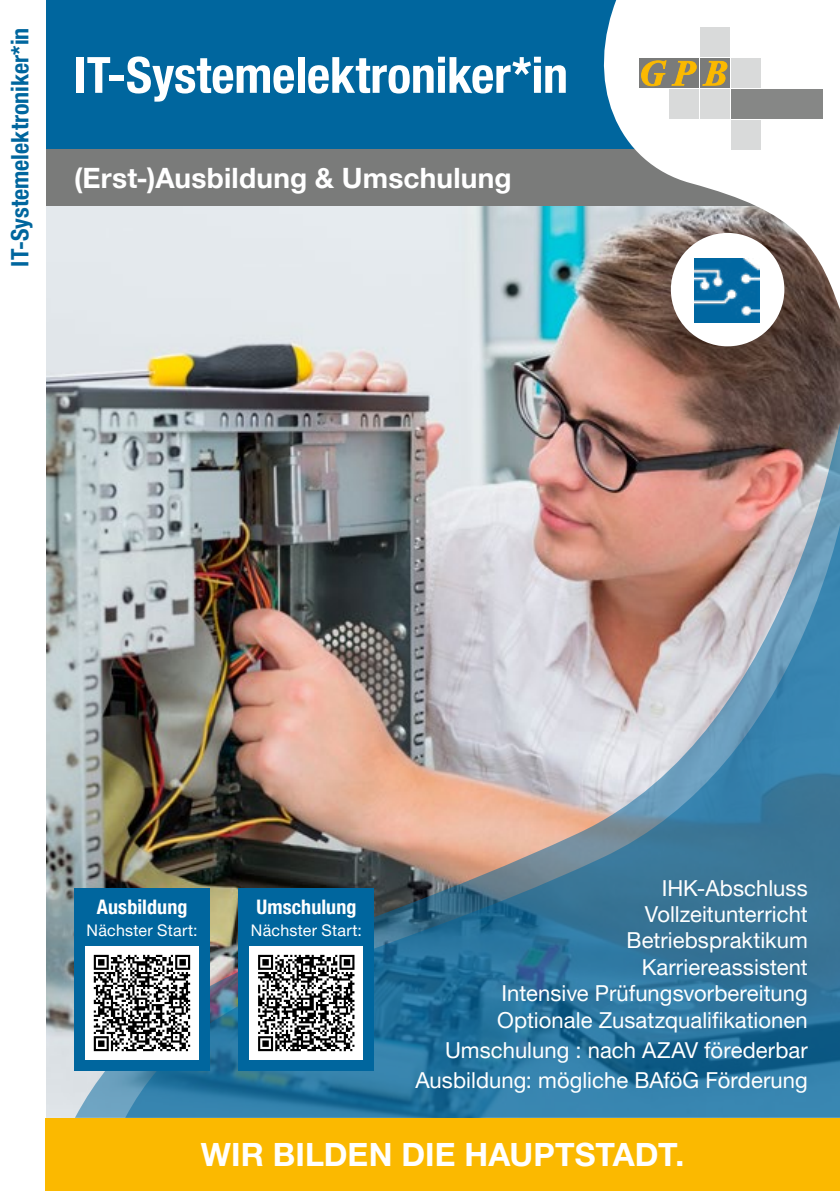
<style>
.page{position:relative;width:840px;height:1191px;background:#fff}
.page>*{position:absolute;margin:0;border:0;box-sizing:border-box;transform-origin:0 0}
.t1{font:700 condensed 50px "Helvetica Neue LT Pro";letter-spacing:-.005em;color:#fff}
.t2{font:700 32px "Helvetica Neue LT Pro";letter-spacing:.005em;color:#fff}
.t3{font:700 28px "Helvetica Neue LT Pro";letter-spacing:.01em;color:#fff}
.t4{font:700 condensed 24px "Helvetica Neue LT Pro";color:#00669e}
.t5{font:22px/26.4px "Helvetica Neue LT Pro";letter-spacing:.005em;color:#fff;text-align:right}
.t6{font:700 condensed 20px "Helvetica Neue LT Pro";letter-spacing:.005em;color:#fff}
.t7{font:16px "Helvetica Neue LT Pro";letter-spacing:.015em;color:#fff}
</style>
<div class="page">
<img style="left:46px;top:206px;width:793px;height:912px">
<div style="left:0;top:0;width:839px;height:150px;background:#00669e"></div>
<div style="left:34px;top:150px;width:805px;height:56px;background:#7a7b7a"></div>
<svg style="left:581px;top:0;width:258px;height:326px"></svg>
<img style="left:75px;top:391px;width:764px;height:726px">
<img style="left:125px;top:498px;width:714px;height:619px">
<div style="left:0;top:0;width:45px;height:1191px;background:#fff"></div>
<div style="left:238px;top:888px;width:136px;height:183px;background:#00669e"></div>
<div style="left:74px;top:888px;width:136px;height:183px;background:#00669e"></div>
<div style="left:45px;top:1118px;width:794px;height:73px;background:#fbb900"></div>
<div style="left:670px;top:233px;width:113px;height:113px;background:#fff;border-radius:50%"></div>
<div style="left:638px;top:28px;width:184px;height:121px;background:#fff"></div>
<div style="left:669px;top:89px;width:29px;height:30px;background:#d9dada"></div>
<div style="left:700px;top:89px;width:29px;height:30px;background:#d9dada"></div>
<div style="left:669px;top:58px;width:29px;height:30px;background:#7a7b7a"></div>
<div style="left:638px;top:58px;width:30px;height:30px;background:#7a7b7a"></div>
<div style="left:731px;top:58px;width:29px;height:30px;background:#d9dada"></div>
<div style="left:700px;top:58px;width:29px;height:30px;background:#7a7b7a"></div>
<div style="left:731px;top:89px;width:91px;height:30px;background:#868786"></div>
<div style="left:731px;top:120px;width:29px;height:29px;background:#d9dada"></div>
<div style="left:700px;top:28px;width:29px;height:29px;background:#d9dada"></div>
<svg style="left:641px;top:60px;width:55px;height:26px"></svg>
<svg style="left:702px;top:61px;width:25px;height:25px"></svg>
<div style="left:249px;top:946px;width:114px;height:113px;background:#fff"></div>
<svg style="left:258px;top:954px;width:96px;height:97px"></svg>
<div style="left:85px;top:946px;width:114px;height:113px;background:#fff"></div>
<svg style="left:94px;top:954px;width:96px;height:97px"></svg>
<img style="left:694px;top:258px;width:64px;height:64px">
<p class="t4" style="left:6px;top:267px;width:241px;rotate:-90deg">IT-Systemelektroniker*in</p>
<h1 class="t1" style="left:74px;top:45px;width:495px">IT-Systemelektroniker*in</h1>
<p class="t3" style="left:74px;top:160px;width:439px">(Erst-)Ausbildung &amp; Umschulung</p>
<p class="t6" style="left:97px;top:895px;width:92px">Ausbildung</p>
<p class="t7" style="left:87px;top:920px;width:112px">Nächster Start:</p>
<p class="t6" style="left:256px;top:895px;width:101px">Umschulung</p>
<p class="t7" style="left:251px;top:920px;width:112px">Nächster Start:</p>
<p class="t5" style="left:497px;top:874px;width:312px">IHK-Abschluss<br>Vollzeitunterricht<br>Betriebspraktikum<br>Karriereassistent<br>Intensive Prüfungsvorbereitung<br>Optionale Zusatzqualifikationen</p>
<p class="t5" style="left:415px;top:1034px;width:393px;line-height:30px">Umschulung : nach AZAV förederbar<br>Ausbildung: mögliche BAföG Förderung</p>
<h2 class="t2" style="left:201px;top:1135px;width:485px">WIR BILDEN DIE HAUPTSTADT.</h2>
</div>
